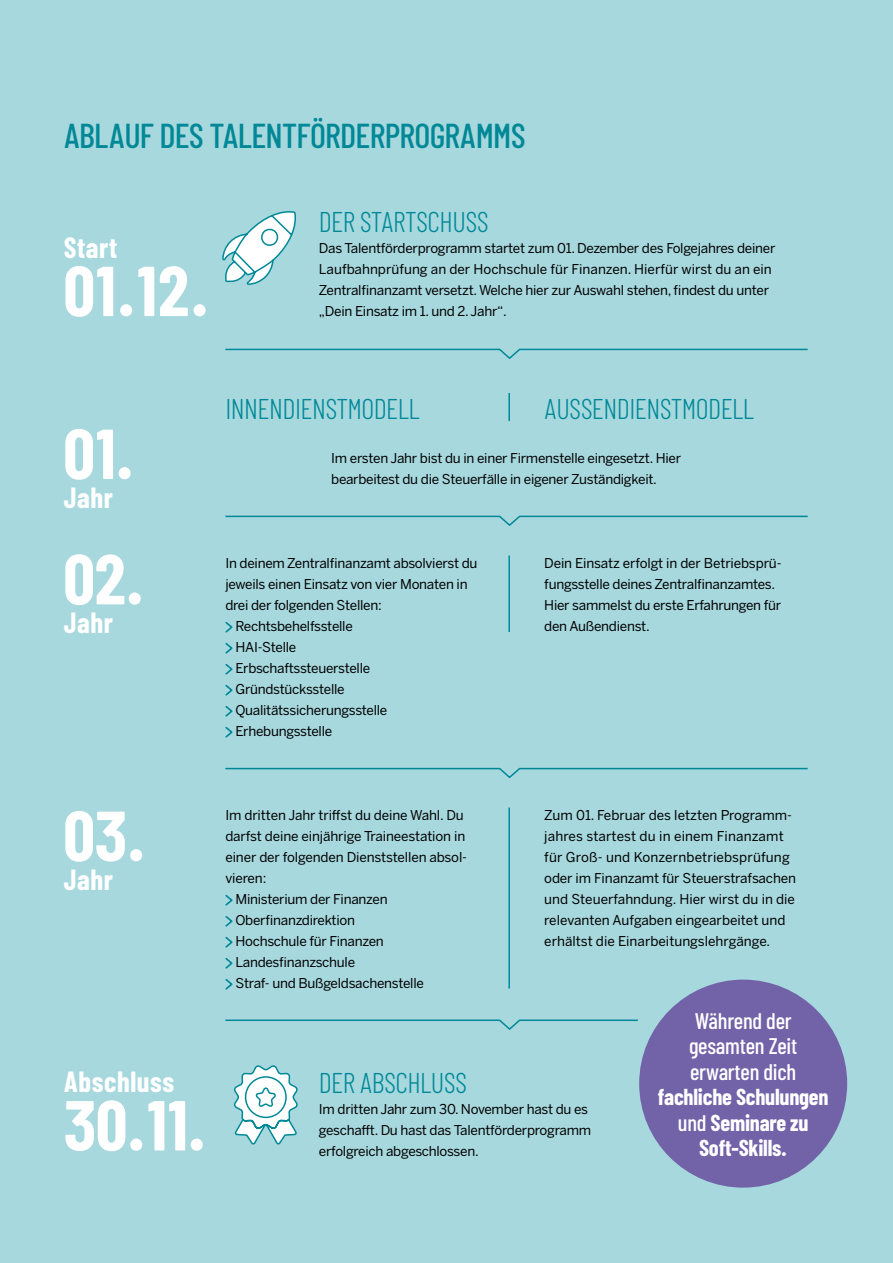
<style>
.page{position:relative;width:893px;height:1263px;background:#a7d8de}
.page>*{position:absolute;margin:0;border:0;box-sizing:border-box;transform-origin:0 0}
.t1{font:700 70.5px "Barlow Condensed";letter-spacing:.02em;color:#fff}
.t2{font:500 34.5px "Barlow Condensed";letter-spacing:-.02em;color:#008897}
.t3{font:300 28.5px "Barlow Condensed";letter-spacing:-.02em;color:#008897}
.t4{font:700 28.5px "Barlow Condensed";letter-spacing:.02em;color:#fff}
.t5{font:700 22.5px/25.5px "Barlow Condensed";letter-spacing:-.01em;color:#fff;text-align:center}
.t6{font:500 22.5px/25.5px "Barlow Condensed";letter-spacing:-.01em;color:#fff}
.t7{font:13.5px/21px "Benton Sans";letter-spacing:-.02em;color:#000}
.t8{font:13.5px/21px "Benton Sans";color:#000}
.s1{font-weight:500}
</style>
<div class="page">
<svg style="left:225px;top:515px;width:583px;height:11px"></svg>
<svg style="left:225px;top:767px;width:583px;height:11px"></svg>
<svg style="left:225px;top:1019px;width:413px;height:11px"></svg>
<svg style="left:225px;top:348px;width:583px;height:11px"></svg>
<svg style="left:225px;top:621px;width:8px;height:12px"></svg>
<svg style="left:225px;top:642px;width:8px;height:12px"></svg>
<svg style="left:225px;top:663px;width:8px;height:12px"></svg>
<svg style="left:225px;top:684px;width:8px;height:12px"></svg>
<svg style="left:225px;top:705px;width:8px;height:12px"></svg>
<svg style="left:225px;top:727px;width:8px;height:11px"></svg>
<svg style="left:225px;top:895px;width:8px;height:11px"></svg>
<svg style="left:225px;top:916px;width:8px;height:11px"></svg>
<svg style="left:225px;top:937px;width:8px;height:11px"></svg>
<svg style="left:225px;top:958px;width:8px;height:11px"></svg>
<svg style="left:225px;top:979px;width:8px;height:11px"></svg>
<hr style="left:508px;top:393px;width:2px;height:28px;background:#008897">
<hr style="left:508px;top:555px;width:2px;height:77px;background:#008897">
<hr style="left:508px;top:807px;width:2px;height:181px;background:#008897">
<svg style="left:222px;top:211px;width:74px;height:74px"></svg>
<svg style="left:234px;top:1065px;width:64px;height:80px"></svg>
<div style="left:639px;top:979px;width:208px;height:208px;background:#7263a9;border-radius:50%"></div>
<h2 class="t2" style="left:64px;top:114px;width:464px">ABLAUF DES TALENTFÖRDERPROGRAMMS</h2>
<h3 class="t4" style="left:64px;top:230px;width:55px">Start</h3>
<h1 class="t1" style="left:64px;top:247px;width:147px">01.12.</h1>
<h3 class="t3" style="left:319px;top:204px;width:171px">DER STARTSCHUSS</h3>
<p class="t7" style="left:319px;top:237px;width:458px">Das Talentförderprogramm startet zum 01. Dezember des Folgejahres deiner Laufbahnprüfung an der Hochschule für Finanzen. Hierfür wirst du an ein Zentralfinanzamt versetzt. Welche hier zur Auswahl stehen, findest du unter „Dein Einsatz im 1. und 2. Jahr“.</p>
<h1 class="t1" style="left:64px;top:410px;width:72px">01.</h1>
<h3 class="t4" style="left:64px;top:480px;width:51px">Jahr</h3>
<h1 class="t1" style="left:64px;top:535px;width:82px">02.</h1>
<h3 class="t4" style="left:64px;top:605px;width:51px">Jahr</h3>
<h3 class="t3" style="left:225px;top:391px;width:196px">INNENDIENSTMODELL</h3>
<h3 class="t3" style="left:544px;top:391px;width:211px">AUSSENDIENSTMODELL</h3>
<p class="t7" style="left:331px;top:447px;width:351px">Im ersten Jahr bist du in einer Firmenstelle eingesetzt. Hier bearbeitest du die Steuerfälle in eigener Zuständigkeit.</p>
<p class="t7" style="left:225px;top:552px;width:254px">In deinem Zentralfinanzamt absolvierst du</p>
<p class="t7" style="left:225px;top:573px;width:244px">jeweils einen Einsatz von vier Monaten in</p>
<p class="t7" style="left:225px;top:594px;width:158px">drei der folgenden Stellen:</p>
<p class="t7" style="left:235px;top:615px;width:119px">Rechtsbehelfsstelle</p>
<p class="t7" style="left:235px;top:636px;width:62px">HAI-Stelle</p>
<p class="t7" style="left:235px;top:657px;width:136px">Erbschaftssteuerstelle</p>
<p class="t7" style="left:235px;top:678px;width:111px">Gründstücksstelle</p>
<p class="t7" style="left:235px;top:699px;width:153px">Qualitätssicherungsstelle</p>
<p class="t7" style="left:235px;top:720px;width:98px">Erhebungsstelle</p>
<p class="t7" style="left:544px;top:552px;width:239px">Dein Einsatz erfolgt in der Betriebsprü&shy;fungsstelle deines Zentralfinanzamtes.<br>Hier sammelst du erste Erfahrungen für den Außendienst.</p>
<h1 class="t1" style="left:64px;top:792px;width:84px">03.</h1>
<h3 class="t4" style="left:64px;top:861px;width:51px">Jahr</h3>
<h3 class="t4" style="left:64px;top:1064px;width:112px">Abschluss</h3>
<h1 class="t1" style="left:64px;top:1081px;width:144px">30.11.</h1>
<p class="t7" style="left:225px;top:804px;width:240px">Im dritten Jahr triffst du deine Wahl. Du</p>
<p class="t7" style="left:225px;top:826px;width:241px">darfst deine einjährige Traineestation in</p>
<p class="t7" style="left:225px;top:847px;width:242px">einer der folgenden Dienststellen absol-</p>
<p class="t7" style="left:225px;top:868px;width:43px">vieren:</p>
<p class="t7" style="left:235px;top:888px;width:154px">Ministerium der Finanzen</p>
<p class="t7" style="left:235px;top:909px;width:121px">Oberfinanzdirektion</p>
<p class="t7" style="left:235px;top:930px;width:150px">Hochschule für Finanzen</p>
<p class="t7" style="left:235px;top:951px;width:121px">Landesfinanzschule</p>
<p class="t7" style="left:235px;top:972px;width:190px">Straf- und Bußgeldsachenstelle</p>
<p class="t8" style="left:544px;top:804px;width:253px">Zum 01. Februar des letzten Programm&shy;jahres startest du in einem Finanzamt für Groß- und Konzernbetriebsprüfung oder im Finanzamt für Steuerstrafsachen und Steuerfahndung. Hier wirst du in die relevanten Aufgaben eingearbeitet und erhältst die Einarbeitungslehrgänge.</p>
<h3 class="t3" style="left:319px;top:1065px;width:150px">DER ABSCHLUSS</h3>
<p class="t7" style="left:319px;top:1098px;width:274px">Im dritten Jahr zum 30. November hast du es geschafft. Du hast das Talentförderprogramm erfolgreich abgeschlossen.</p>
<h3 class="t6" style="left:689px;top:1007px;width:110px">Während der gesamten Zeit erwarten dich</h3>
<h3 class="t5" style="left:658px;top:1084px;width:172px">fachliche Schulungen <span class="s1">und</span> Seminare zu<br>Soft-Skills.</h3>
</div>
